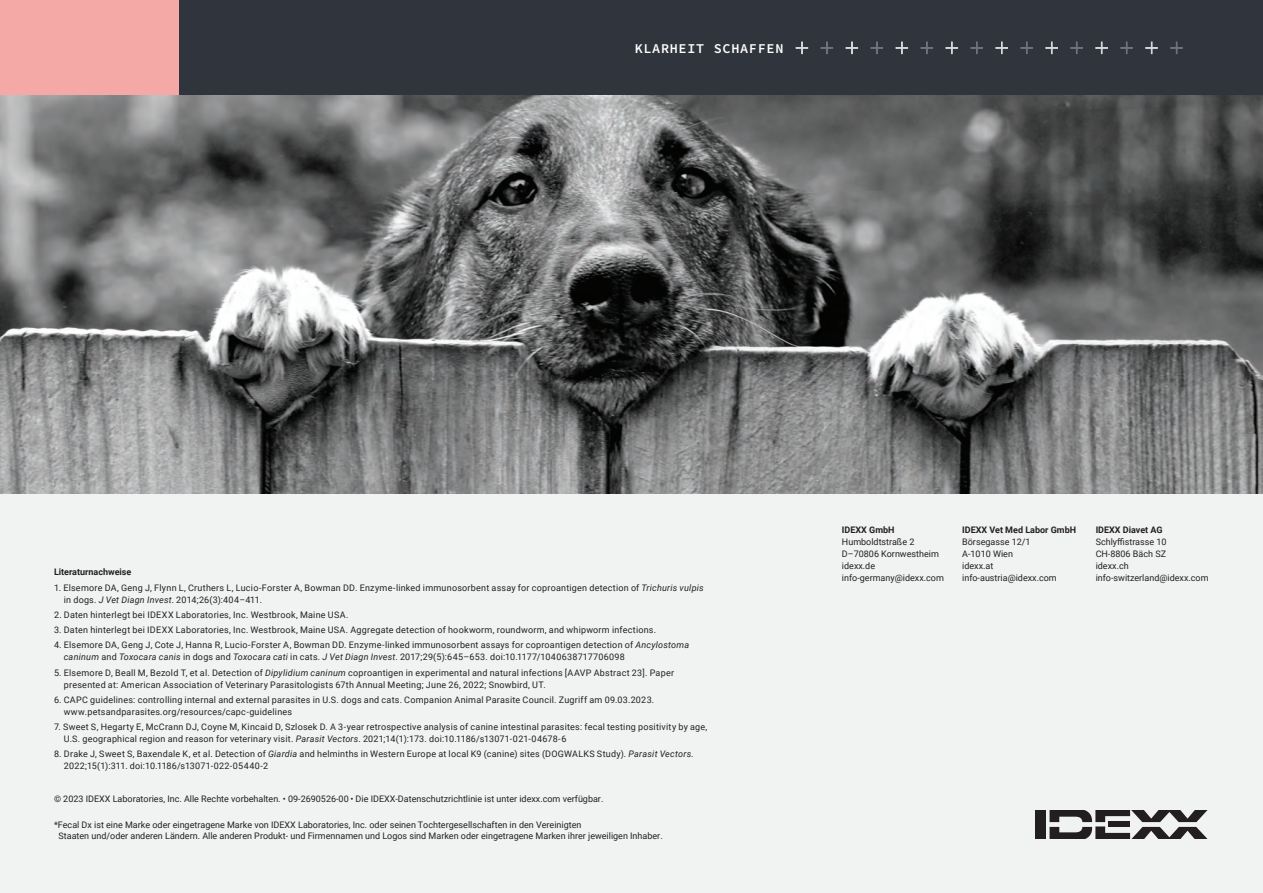
<style>
.page{position:relative;width:1263px;height:893px;background:#f1f3f3}
.page>*{position:absolute;margin:0;border:0;box-sizing:border-box;transform-origin:0 0}
.t1{font:13.5px "Source Code Variable";letter-spacing:.05em;color:#fff}
.t2{font:9px/12px "Roboto";letter-spacing:.02em;color:#231f20}
.t3{font:9px/12px "Roboto";color:#231f20}
.t4{font:700 9px "Roboto";color:#231f20}
.s1{font-style:italic}
.s2{font-style:inherit}
</style>
<div class="page">
<div style="left:1035px;top:810px;width:10px;height:29px;background:#231f20"></div>
<svg style="left:1049px;top:810px;width:159px;height:29px"></svg>
<img style="left:0;top:95px;width:1263px;height:399px">
<div style="left:0;top:0;width:1263px;height:95px;background:#30343c"></div>
<div style="left:0;top:0;width:179px;height:95px;background:#f5a9a7"></div>
<svg style="left:796px;top:42px;width:12px;height:12px"></svg>
<svg style="left:821px;top:42px;width:12px;height:12px"></svg>
<svg style="left:846px;top:42px;width:12px;height:12px"></svg>
<svg style="left:871px;top:42px;width:12px;height:12px"></svg>
<svg style="left:896px;top:42px;width:12px;height:12px"></svg>
<svg style="left:920px;top:42px;width:13px;height:12px"></svg>
<svg style="left:945px;top:42px;width:13px;height:12px"></svg>
<svg style="left:970px;top:42px;width:13px;height:12px"></svg>
<svg style="left:995px;top:42px;width:13px;height:12px"></svg>
<svg style="left:1020px;top:42px;width:13px;height:12px"></svg>
<svg style="left:1045px;top:42px;width:13px;height:12px"></svg>
<svg style="left:1070px;top:42px;width:13px;height:12px"></svg>
<svg style="left:1095px;top:42px;width:13px;height:12px"></svg>
<svg style="left:1120px;top:42px;width:13px;height:12px"></svg>
<svg style="left:1145px;top:42px;width:13px;height:12px"></svg>
<svg style="left:1170px;top:42px;width:13px;height:12px"></svg>
<h1 class="t1" style="left:635px;top:38px;width:150px">KLARHEIT SCHAFFEN</h1>
<p class="t4" style="left:54px;top:566px;width:79px">Literaturnachweise</p>
<p class="t2" style="left:64px;top:581px;width:641px;text-indent:-10px">1. Elsemore DA, Geng J, Flynn L, Cruthers L, Lucio-Forster A, Bowman DD. Enzyme-linked immunosorbent assay for coproantigen detection of <span class="s1">Trichuris vulpis </span>in dogs. <span class="s1">J Vet Diagn Invest</span>. 2014;26(3):404–411.</p>
<p class="t2" style="left:54px;top:608px;width:296px">2. Daten hinterlegt bei IDEXX Laboratories, Inc. Westbrook, Maine USA.</p>
<p class="t2" style="left:54px;top:623px;width:604px">3. Daten hinterlegt bei IDEXX Laboratories, Inc. Westbrook, Maine USA. Aggregate detection of hookworm, roundworm, and whipworm infections.</p>
<p class="t2" style="left:64px;top:639px;width:627px;text-indent:-10px">4. Elsemore DA, Geng J, Cote J, Hanna R, Lucio-Forster A, Bowman DD. Enzyme-linked immunosorbent assays for coproantigen detection of <span class="s1">Ancylostoma caninum</span> and <span class="s1">Toxocara canis</span> in dogs and <span class="s1">Toxocara cati</span> in cats. <span class="s1">J Vet Diagn Invest</span>. 2017;29(5):645–653. doi:10.1177/1040638717706098</p>
<p class="t2" style="left:64px;top:666px;width:612px;text-indent:-10px">5. Elsemore D, Beall M, Bezold T, et al. Detection of <span class="s1">Dipylidium caninum</span> coproantigen in experimental and natural infections [AAVP Abstract 23]. Paper presented at: American Association of Veterinary Parasitologists 67th Annual Meeting; June 26, 2022; Snowbird, UT.</p>
<p class="t2" style="left:64px;top:693px;width:592px;text-indent:-10px">6. CAPC guidelines: controlling internal and external parasites in U.S. dogs and cats. Companion Animal Parasite Council. Zugriff am 09.03.2023. www.petsandparasites.org/resources/capc-guidelines</p>
<p class="t2" style="left:64px;top:720px;width:645px;text-indent:-10px">7. Sweet S, Hegarty E, McCrann DJ, Coyne M, Kincaid D, Szlosek D. A 3-year retrospective analysis of canine intestinal parasites: fecal testing positivity by age,<br>U.S. geographical region and reason for veterinary visit. <span class="s1">Parasit Vectors</span>. 2021;14(1):173. doi:10.1186/s13071-021-04678-6</p>
<p class="t2" style="left:64px;top:748px;width:631px;text-indent:-10px">8. Drake J, Sweet S, Baxendale K, et al. Detection of <span class="s1">Giardia</span> and helminths in Western Europe at local K9 (canine) sites (DOGWALKS Study). <span class="s1">Parasit Vectors</span>.<br>2022;15(1):311. doi:10.1186/s13071-022-05440-2</p>
<p class="t3" style="left:54px;top:793px;width:551px">© 2023 IDEXX Laboratories, Inc. Alle Rechte vorbehalten. • <span class="s2">09-2690526-00</span> • Die IDEXX-Datenschutzrichtlinie ist unter idexx.com verfügbar.</p>
<p class="t3" style="left:58px;top:819px;width:606px;line-height:11.1px;text-indent:-4px">*Fecal Dx ist eine Marke oder eingetragene Marke von IDEXX Laboratories, Inc. oder seinen Tochtergesellschaften in den Vereinigten<br>Staaten und/oder anderen Ländern. Alle anderen Produkt- und Firmennamen und Logos sind Marken oder eingetragene Marken ihrer jeweiligen Inhaber.</p>
<p class="t4" style="left:842px;top:524px;width:54px">IDEXX GmbH</p>
<p class="t3" style="left:842px;top:536px;width:103px">Humboldtstraße 2<br>D–70806 Kornwestheim idexx.de info-germany@idexx.com</p>
<p class="t4" style="left:962px;top:524px;width:115px">IDEXX Vet Med Labor GmbH</p>
<p class="t3" style="left:962px;top:536px;width:96px">Börsegasse 12/1<br>A-1010 Wien<br>idexx.at info-austria@idexx.com</p>
<p class="t4" style="left:1096px;top:524px;width:68px">IDEXX Diavet AG</p>
<p class="t3" style="left:1096px;top:536px;width:114px">Schlyffistrasse 10<br>CH-8806 Bäch SZ<br>idexx.ch info-switzerland@idexx.com</p>
</div>
